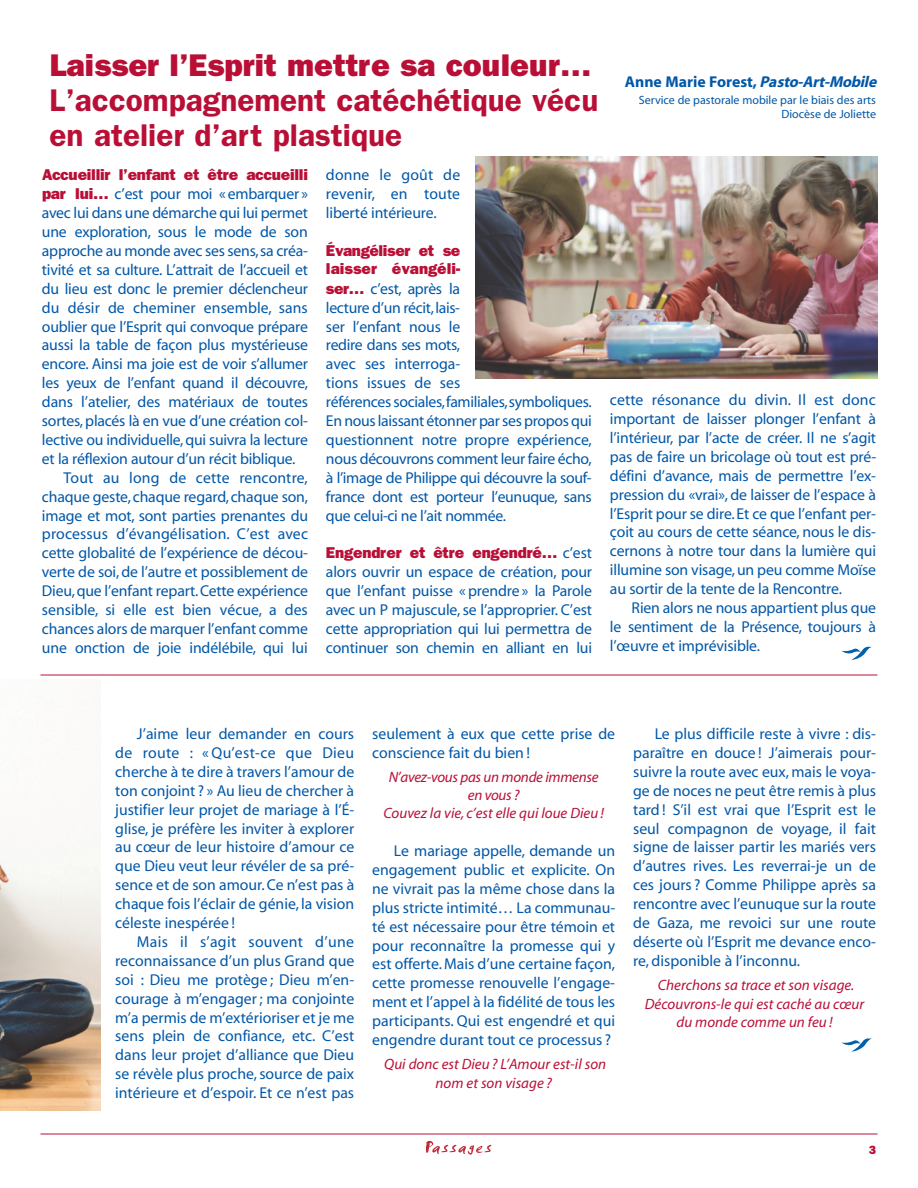
<style>
.page{position:relative;width:918px;height:1188px;background:#fff}
.page>*{position:absolute;margin:0;border:0;box-sizing:border-box;transform-origin:0 0}
.t1{font:600 31.5px/34.8px "Franklin Gothic";color:#b90f36}
.t2{font:800 31.5px "Franklin Gothic";color:#b90f36}
.t3{font:15.75px/18.9px "Myriad";letter-spacing:-.01em;color:#0157a8;text-align:justify}
.t4{font:800 15.75px "Franklin Gothic";letter-spacing:-.02em;color:#b90f36}
.t5{font:15.75px "Myriad";letter-spacing:.01em;color:#0157a8}
.t6{font:700 15.75px "Myriad";color:#0157a8}
.t7{font:800 15.75px/18.9px "Franklin Gothic";color:#b90f36}
.t8{font:italic 15px/18.1px "Myriad";color:#b90f36;text-align:center}
.t9{font:italic 15px/18.3px "Myriad";letter-spacing:-.02em;color:#b90f36;text-align:center}
.t10{font:12px/14.4px "Myriad";color:#0157a8;text-align:right}
.t11{font:800 12px "Franklin Gothic";color:#b90f36}
.s1{font-family:"Franklin Gothic";font-weight:800;color:#b90f36}
.s2{font-family:"Myriad";font-weight:400;color:#0157a8}
.s3{font-style:italic}
</style>
<div class="page">
<svg style="left:426px;top:1141px;width:65px;height:14px"></svg>
<hr style="left:40px;top:1134px;width:838px;height:1px;background:#b90f36">
<svg style="left:842px;top:646px;width:30px;height:14px"></svg>
<svg style="left:842px;top:1038px;width:30px;height:14px"></svg>
<img style="left:0;top:827px;width:100px;height:284px">
<img style="left:475px;top:157px;width:403px;height:222px">
<hr style="left:40px;top:675px;width:838px;height:1px;background:#b90f36">
<h1 class="t2" style="left:50px;top:47px;width:543px">Laisser l’Esprit mettre sa couleur…</h1>
<h1 class="t1" style="left:50px;top:83px;width:550px">L’accompagnement catéchétique vécu en atelier d’art plastique</h1>
<p class="t4" style="left:42px;top:165px;width:268px">Accueillir l’enfant et être accueilli</p>
<p class="t3" style="left:42px;top:186px;width:267px"><span class="s1">par lui…</span> c’est pour moi « embarquer»</p>
<p class="t3" style="left:42px;top:205px;width:267px">avec lui dans une démarche qui lui permet</p>
<p class="t3" style="left:42px;top:224px;width:267px">une exploration, sous le mode de son</p>
<p class="t3" style="left:42px;top:243px;width:268px">approche au monde avec ses sens, sa créa-</p>
<p class="t3" style="left:42px;top:261px;width:268px">tivité et sa culture. L’attrait de l’accueil et</p>
<p class="t3" style="left:42px;top:280px;width:267px">du lieu est donc le premier déclencheur</p>
<p class="t3" style="left:42px;top:299px;width:267px">du désir de cheminer ensemble, sans</p>
<p class="t3" style="left:42px;top:318px;width:267px">oublier que l’Esprit qui convoque prépare</p>
<p class="t3" style="left:42px;top:337px;width:268px">aussi la table de façon plus mystérieuse</p>
<p class="t3" style="left:42px;top:356px;width:267px">encore. Ainsi ma joie est de voir s’allumer</p>
<p class="t3" style="left:42px;top:375px;width:268px">les yeux de l’enfant quand il découvre,</p>
<p class="t3" style="left:42px;top:394px;width:268px">dans l’atelier, des matériaux de toutes</p>
<p class="t3" style="left:42px;top:413px;width:267px">sortes, placés là en vue d’une création col-</p>
<p class="t3" style="left:42px;top:432px;width:267px">lective ou individuelle, qui suivra la lecture</p>
<p class="t3" style="left:42px;top:450px;width:255px">et la réflexion autour d’un récit biblique.</p>
<p class="t5" style="left:64px;top:472px;width:246px">Tout au long de cette rencontre,</p>
<p class="t3" style="left:42px;top:488px;width:268px">chaque geste, chaque regard, chaque son,</p>
<p class="t3" style="left:42px;top:507px;width:268px">image et mot, sont parties prenantes du</p>
<p class="t5" style="left:42px;top:528px;width:268px">processus d’évangélisation. C’est avec</p>
<p class="t3" style="left:42px;top:545px;width:268px">cette globalité de l’expérience de décou-</p>
<p class="t3" style="left:42px;top:564px;width:268px">verte de soi, de l’autre et possiblement de</p>
<p class="t3" style="left:42px;top:583px;width:268px">Dieu, que l’enfant repart. Cette expérience</p>
<p class="t3" style="left:42px;top:602px;width:267px">sensible, si elle est bien vécue, a des</p>
<p class="t3" style="left:42px;top:621px;width:268px">chances alors de marquer l’enfant comme</p>
<p class="t3" style="left:42px;top:639px;width:267px">une onction de joie indélébile, qui lui</p>
<p class="t3" style="left:326px;top:167px;width:136px">donne le goût de revenir, en toute liberté intérieure.</p>
<p class="t7" style="left:326px;top:241px;width:136px">Évangéliser et se laisser évangéli-</p>
<p class="t3" style="left:326px;top:280px;width:267px;text-align:left"><span class="s1">ser…</span> c’est, après la<br>lecture d’un récit, lais-<br>ser l’enfant nous le<br>redire dans ses mots,<br>avec ses interroga-<br>tions issues de ses<br>références sociales, familiales, symboliques.<br>En nous laissant étonner par ses propos qui questionnent notre propre expérience, nous découvrons comment leur faire écho, à l’image de Philippe qui découvre la souf&shy;france dont est porteur l’eunuque, sans que celui-ci ne l’ait nommée.</p>
<p class="t4" style="left:326px;top:544px;width:268px">Engendrer et être engendré… <span class="s2">c’est</span></p>
<p class="t3" style="left:326px;top:564px;width:268px">alors ouvrir un espace de création, pour que l’enfant puisse « prendre » la Parole avec un P majuscule, se l’approprier. C’est cette appropriation qui lui permettra de continuer son chemin en alliant en lui</p>
<p class="t6" style="left:625px;top:76px;width:256px">A n n e M a r i e Fo r e s t, <span class="s3">Pasto-Art-Mobile</span></p>
<p class="t10" style="left:639px;top:93px;width:239px">Service de pastorale mobile par le biais des arts<br>Diocèse de Joliette</p>
<p class="t3" style="left:610px;top:392px;width:268px">cette résonance du divin. Il est donc important de laisser plonger l’enfant à l’intérieur, par l’acte de créer. Il ne s’agit pas de faire un bricolage où tout est pré&shy;défini d’avance, mais de permettre l’ex&shy;pression du «vrai», de laisser de l’espace à l’Esprit pour se dire. Et ce que l’enfant per&shy;çoit au cours de cette séance, nous le dis&shy;cernons à notre tour dans la lumière qui illumine son visage, un peu comme Moïse au sortir de la tente de la Rencontre.</p>
<p class="t3" style="left:610px;top:600px;width:268px;text-indent:22px">Rien alors ne nous appartient plus que le sentiment de la Présence, toujours à l’œuvre et imprévisible.</p>
<p class="t3" style="left:115px;top:726px;width:241px;text-indent:22px">J’aime leur demander en cours de route : « Qu’est-ce que Dieu cherche à te dire à travers l’amour de ton conjoint ? » Au lieu de chercher à justifier leur projet de mariage à l’É&shy;glise, je préfère les inviter à explorer au cœur de leur histoire d’amour ce que Dieu veut leur révéler de sa pré&shy;sence et de son amour. Ce n’est pas à chaque fois l’éclair de génie, la vision céleste inespérée !</p>
<p class="t3" style="left:115px;top:934px;width:241px;text-indent:22px">Mais il s’agit souvent d’une reconnaissance d’un plus Grand que soi : Dieu me protège ; Dieu m’en&shy;courage à m’engager ; ma conjointe m’a permis de m’extérioriser et je me sens plein de confiance, etc. C’est dans leur projet d’alliance que Dieu se révèle plus proche, source de paix intérieure et d’espoir. Et ce n’est pas</p>
<p class="t3" style="left:372px;top:726px;width:244px">seulement à eux que cette prise de conscience fait du bien !</p>
<p class="t9" style="left:383px;top:769px;width:222px">N’avez-vous pas un monde immense en vous?<br>Couvez la vie, c’est elle qui loue Dieu!</p>
<p class="t3" style="left:372px;top:843px;width:244px;text-indent:22px">Le mariage appelle, demande un engagement public et explicite. On ne vivrait pas la même chose dans la plus stricte intimité… La communau&shy;té est nécessaire pour être témoin et pour reconnaître la promesse qui y est offerte. Mais d’une certaine façon, cette promesse renouvelle l’engage&shy;ment et l’appel à la fidélité de tous les participants. Qui est engendré et qui engendre durant tout ce processus ?</p>
<p class="t8" style="left:384px;top:1056px;width:223px;line-height:18.9px">Qui donc est Dieu ? L’Amour est-il son nom et son visage?</p>
<p class="t3" style="left:633px;top:726px;width:244px;text-indent:22px">Le plus difficile reste à vivre : dis&shy;paraître en douce ! J’aimerais pour&shy;suivre la route avec eux, mais le voya&shy;ge de noces ne peut être remis à plus tard ! S’il est vrai que l’Esprit est le seul compagnon de voyage, il fait signe de laisser partir les mariés vers d’autres rives. Les reverrai-je un de ces jours ? Comme Philippe après sa rencontre avec l’eunuque sur la route de Gaza, me revoici sur une route déserte où l’Esprit me devance enco&shy;re, disponible à l’inconnu.</p>
<p class="t8" style="left:645px;top:977px;width:221px">Cherchons sa trace et son visage.<br>Découvrons-le qui est caché au cœur du monde comme un feu!</p>
<p class="t11" style="left:869px;top:1143px;width:9px">3</p>
</div>
